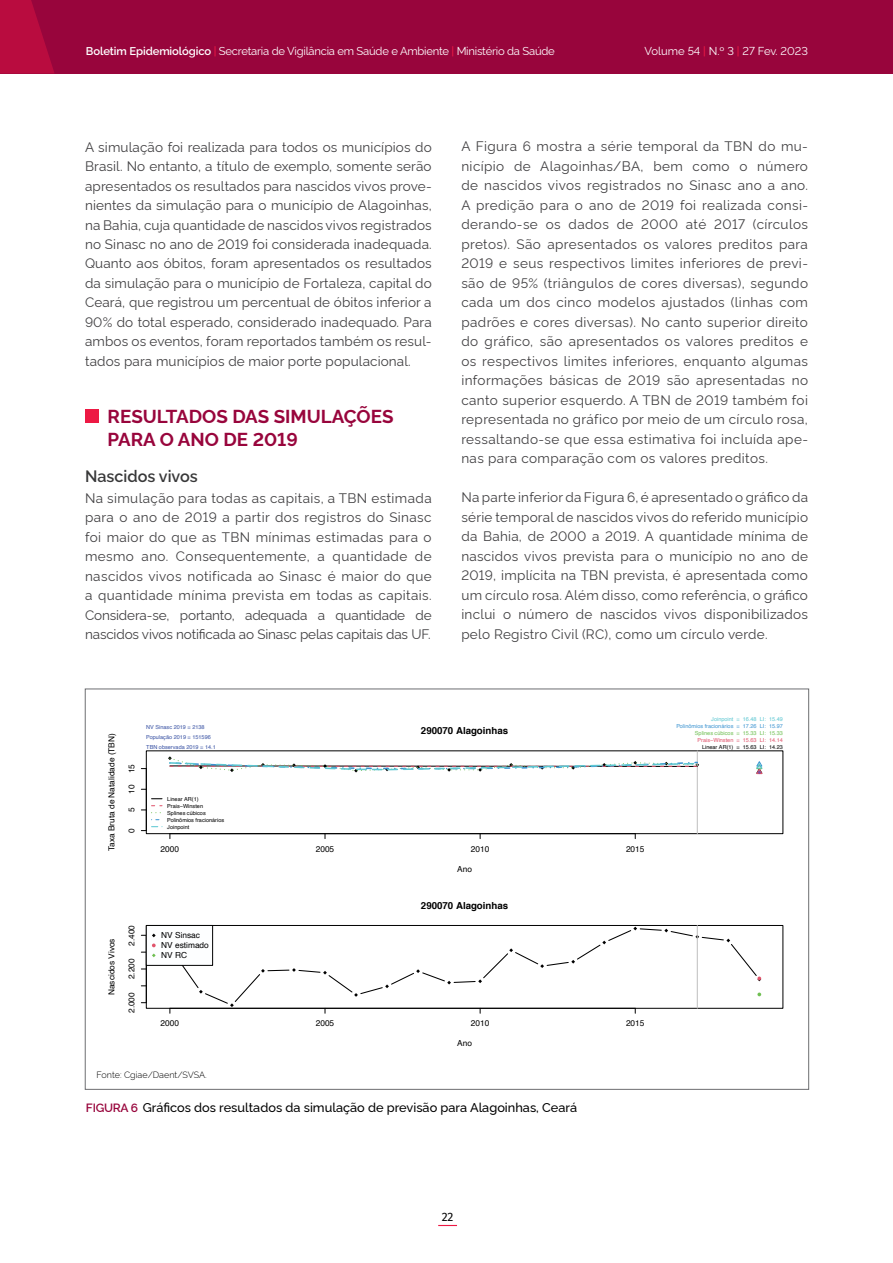
<style>
.page{position:relative;width:893px;height:1263px;background:#fff}
.page>*{position:absolute;margin:0;border:0;box-sizing:border-box;transform-origin:0 0}
.t1{font:700 18.75px/23.2px "Rawline";color:#98053c}
.t2{font:600 16.5px "Rawline";color:#383839}
.t3{font:13.5px/19.5px "Rawline";letter-spacing:.01em;color:#414042;text-align:justify}
.t4{font:500 12.75px "Rawline";color:#000}
.t5{font:12px "Fira Sans";color:#000}
.t6{font:11.25px "Rawline";letter-spacing:-.02em;color:#fff}
.t7{font:11.25px "Rawline";color:#fff}
.t8{font:700 9.75px "Helvetica";color:#000}
.t9{font:300 9px "Rawline";letter-spacing:-.005em;color:#000}
.t10{font:8.25px/10.1px "Helvetica";color:#000}
.t11{font:5.55px/7.1px "Helvetica";color:#000}
.t12{font:5.55px "Helvetica";color:#3a53a4}
.t13{font:5.55px "Helvetica";color:#3d94d1}
.t14{font:5.55px "Helvetica";color:#6fbf52}
.t15{font:5.55px "Helvetica";color:#e0546c}
.t16{font:5.55px "Helvetica";color:#5dc7d2}
.s1{font-weight:600}
.s2{font-weight:500;color:#ed1944}
.s3{font-weight:600;font-size:12px;color:#98053c}
</style>
<div class="page">
<div style="left:0;top:0;width:893px;height:74px;background:#98053c"></div>
<svg style="left:438px;top:1225px;width:19px;height:1px"></svg>
<svg style="left:0;top:0;width:54px;height:74px"></svg>
<div style="left:146px;top:750px;width:637px;height:84px;border:1px solid #010101"></div>
<hr style="left:146px;top:768px;width:1px;height:62px;background:#010101">
<hr style="left:697px;top:751px;width:1px;height:83px;background:#bfbebe">
<svg style="left:168px;top:756px;width:531px;height:16px"></svg>
<svg style="left:756px;top:761px;width:7px;height:14px"></svg>
<div style="left:146px;top:925px;width:637px;height:83px;border:1px solid #010101"></div>
<svg style="left:168px;top:927px;width:593px;height:86px"></svg>
<hr style="left:146px;top:935px;width:1px;height:68px;background:#010101">
<hr style="left:697px;top:925px;width:1px;height:83px;background:#bfbebe">
<div style="left:146px;top:925px;width:67px;height:40px;background:#fdfeff"></div>
<div style="left:146px;top:925px;width:67px;height:41px;border:1px solid #010101"></div>
<svg style="left:152px;top:943px;width:4px;height:4px"></svg>
<div style="left:85px;top:409px;width:14px;height:14px;background:#ed1944"></div>
<p class="t6" style="left:86px;top:42px;width:470px"><span class="s1">Boletim Epidemiológico</span> <span class="s2">|</span> Secretaria de Vigilância em Saúde e Ambiente <span class="s2">|</span> Ministério da Saúde</p>
<p class="t7" style="left:644px;top:43px;width:165px">Volume 54 <span class="s2">|</span> N.º 3 <span class="s2">|</span> 27 Fev. 2023</p>
<p class="t3" style="left:85px;top:136px;width:348px">A simulação foi realizada para todos os municípios do Brasil. No entanto, a título de exemplo, somente serão apresentados os resultados para nascidos vivos prove&shy;nientes da simulação para o município de Alagoinhas, na Bahia, cuja quantidade de nascidos vivos registrados no Sinasc no ano de 2019 foi considerada inadequada.<br>Quanto aos óbitos, foram apresentados os resultados da simulação para o município de Fortaleza, capital do Ceará, que registrou um percentual de óbitos inferior a 90% do total esperado, considerado inadequado. Para ambos os eventos, foram reportados também os resul&shy;tados para municípios de maior porte populacional.</p>
<h1 class="t1" style="left:108px;top:403px;width:275px;text-indent:35px">ULTADOS DAS SIMULAÇÕES<br>PARA O ANO DE 2019</h1>
<p class="t2" style="left:85px;top:463px;width:114px">Nascidos vivos</p>
<p class="t3" style="left:85px;top:487px;width:348px">Na simulação para todas as capitais, a TBN estimada para o ano de 2019 a partir dos registros do Sinasc foi maior do que as TBN mínimas estimadas para o mesmo ano. Consequentemente, a quantidade de nascidos vivos notificada ao Sinasc é maior do que a quantidade mínima prevista em todas as capitais.<br>Considera-se, portanto, adequada a quantidade de nascidos vivos notificada ao Sinasc pelas capitais das UF.</p>
<h1 class="t1" style="left:108px;top:403px;width:13px">RES</h1>
<p class="t3" style="left:461px;top:136px;width:348px">A Figura 6 mostra a série temporal da TBN do mu&shy;nicípio de Alagoinhas/BA, bem como o número de nascidos vivos registrados no Sinasc ano a ano.<br>A predição para o ano de 2019 foi realizada consi&shy;derando-se os dados de 2000 até 2017 (círculos pretos). São apresentados os valores preditos para 2019 e seus respectivos limites inferiores de previ&shy;são de 95% (triângulos de cores diversas), segundo cada um dos cinco modelos ajustados (linhas com padrões e cores diversas). No canto superior direito do gráfico, são apresentados os valores preditos e os respectivos limites inferiores, enquanto algumas informações básicas de 2019 são apresentadas no canto superior esquerdo. A TBN de 2019 também foi representada no gráfico por meio de um círculo rosa, ressaltando-se que essa estimativa foi incluída ape&shy;nas para comparação com os valores preditos.</p>
<p class="t3" style="left:461px;top:486px;width:348px">Na parte inferior da Figura 6, é apresentado o gráfico da série temporal de nascidos vivos do referido município da Bahia, de 2000 a 2019. A quantidade mínima de nascidos vivos prevista para o município no ano de 2019, implícita na TBN prevista, é apresentada como um círculo rosa. Além disso, como referência, o gráfico inclui o número de nascidos vivos disponibilizados pelo Registro Civil (RC), como um círculo verde.</p>
<p class="t10" style="left:107px;top:851px;width:119px;rotate:-90deg">Taxa Bruta de Natalidade (TBN)</p>
<p class="t10" style="left:107px;top:995px;width:58px;rotate:-90deg">Nascidos Vivos</p>
<p class="t10" style="left:127px;top:773px;width:11px;rotate:-90deg">15</p>
<p class="t10" style="left:127px;top:794px;width:11px;rotate:-90deg">10</p>
<p class="t10" style="left:127px;top:812px;width:6px;rotate:-90deg">5</p>
<p class="t10" style="left:127px;top:833px;width:6px;rotate:-90deg">0</p>
<p class="t12" style="left:146px;top:723px;width:60px">NV Sinasc 2019 = 2138</p>
<p class="t12" style="left:146px;top:733px;width:66px">População 2019 = 151596</p>
<p class="t12" style="left:146px;top:743px;width:71px">TBN observada 2019 = 14.1</p>
<p class="t11" style="left:167px;top:795px;width:59px">Linear AR(1)<br>Prais−Winsten<br>Splines cúbicos<br>Polinômios fracionários<br>Joinpoint</p>
<p class="t8" style="left:421px;top:722px;width:89px">290070 Alagoinhas</p>
<p class="t10" style="left:161px;top:844px;width:20px">2000</p>
<p class="t10" style="left:316px;top:844px;width:20px">2005</p>
<p class="t10" style="left:471px;top:844px;width:20px">2010</p>
<p class="t10" style="left:626px;top:844px;width:20px">2015</p>
<p class="t10" style="left:457px;top:864px;width:16px">Ano</p>
<p class="t8" style="left:421px;top:897px;width:89px">290070 Alagoinhas</p>
<p class="t10" style="left:127px;top:946px;width:22px;rotate:-90deg">2.400</p>
<p class="t10" style="left:161px;top:931px;width:49px">NV Sinsac<br>NV estimado<br>NV RC</p>
<p class="t10" style="left:127px;top:979px;width:22px;rotate:-90deg">2.200</p>
<p class="t10" style="left:127px;top:1013px;width:22px;rotate:-90deg">2.000</p>
<p class="t10" style="left:161px;top:1018px;width:20px">2000</p>
<p class="t10" style="left:316px;top:1018px;width:20px">2005</p>
<p class="t10" style="left:471px;top:1018px;width:20px">2010</p>
<p class="t10" style="left:626px;top:1018px;width:20px">2015</p>
<p class="t10" style="left:457px;top:1038px;width:16px">Ano</p>
<p class="t9" style="left:97px;top:1068px;width:112px">Fonte: Cgiae/Daent/SVSA.</p>
<p class="t4" style="left:86px;top:1097px;width:493px"><span class="s3">Figura 6</span> Gráficos dos resultados da simulação de previsão para Alagoinhas, Ceará</p>
<p class="t16" style="left:711px;top:715px;width:73px">Joinpoint = 16.48 LI: 15.49</p>
<p class="t13" style="left:676px;top:722px;width:108px">Polinômios fracionários = 17.26 LI: 15.97</p>
<p class="t14" style="left:695px;top:729px;width:89px">Splines cúbicos = 15.33 LI: 15.33</p>
<p class="t15" style="left:698px;top:736px;width:87px">Prais−Winsten = 15.63 LI: 14.14</p>
<p class="t11" style="left:702px;top:743px;width:82px">Linear AR(1) = 15.63 LI: 14.23</p>
<p class="t5" style="left:442px;top:1207px;width:13px">22</p>
</div>
